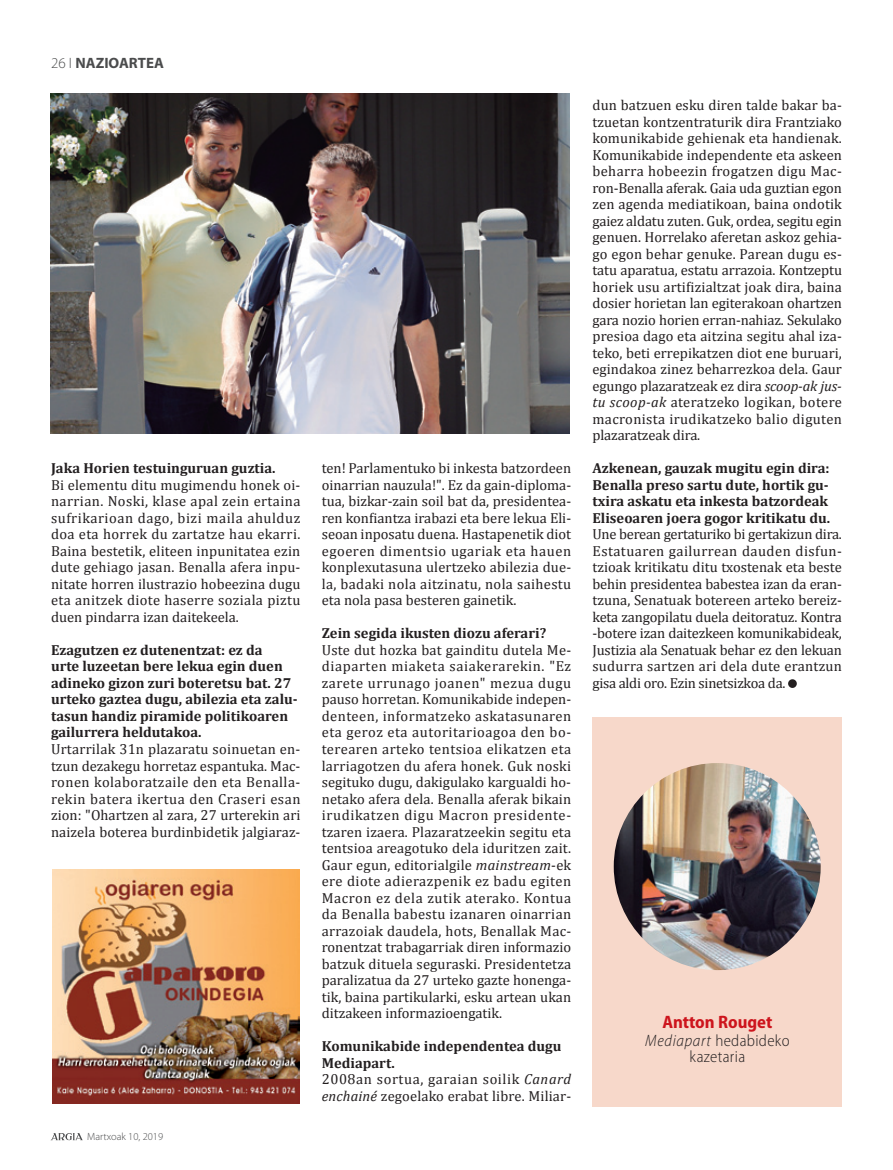
<style>
.page{position:relative;width:893px;height:1170px;background:#fff}
.page>*{position:absolute;margin:0;border:0;box-sizing:border-box;transform-origin:0 0}
.t1{font:700 semi-condensed 18px "Myriad Pro";color:#cd151d}
.t2{font:300 semi-condensed 16.5px/16.5px "Myriad Pro";letter-spacing:.02em;color:#231f20;text-align:center}
.t3{font:700 15px "Myriad Pro";color:#4b4c4d}
.t4{font:14.55px/16.5px "Cambria";letter-spacing:.005em;color:#231f20;text-align:justify}
.t5{font:700 14.55px/16.5px "Cambria";color:#231f20}
.t6{font:300 10.5px "Myriad Pro";color:#4b4c4d}
.s1{font-weight:300}
.s2{font-style:italic}
.s3{font-weight:700}
</style>
<div class="page">
<div style="left:593px;top:717px;width:249px;height:389px;background:#f7d8ca"></div>
<svg style="left:51px;top:1133px;width:32px;height:7px"></svg>
<img style="left:52px;top:869px;width:247px;height:234px">
<div style="left:788px;top:679px;width:9px;height:9px;background:#231f20;border-radius:50%"></div>
<img style="left:51px;top:94px;width:519px;height:340px">
<img style="left:614px;top:763px;width:207px;height:207px;border-radius:103px">
<p class="t3" style="left:51px;top:53px;width:114px"><span class="s1">26 І</span> NAZIOARTEA</p>
<p class="t5" style="left:51px;top:459px;width:226px">Jaka Horien testuinguruan guztia.</p>
<p class="t4" style="left:51px;top:476px;width:251px">Bi elementu ditu mugimendu honek oi&shy;narrian. Noski, klase apal zein ertaina sufrikarioan dago, bizi maila ahulduz doa eta horrek du zartatze hau ekarri.<br>Baina bestetik, eliteen inpunitatea ezin dute gehiago jasan. Benalla afera inpu&shy;nitate horren ilustrazio hobeezina dugu eta anitzek diote haserre soziala piztu duen pindarra izan daitekeela.</p>
<p class="t5" style="left:51px;top:641px;width:248px">Ezagutzen ez dutenentzat: ez da<br>urte luzeetan bere lekua egin duen adineko gizon zuri boteretsu bat. 27 urteko gaztea dugu, abilezia eta zalu&shy;tasun handiz piramide politikoaren gailurrera heldutakoa.</p>
<p class="t4" style="left:51px;top:740px;width:251px">Urtarrilak 31n plazaratu soinuetan en&shy;tzun dezakegu horretaz espantuka. Mac&shy;ronen kolaboratzaile den eta Benalla&shy;rekin batera ikertua den Craseri esan zion: "Ohartzen al zara, 27 urterekin ari naizela boterea burdinbidetik jalgiaraz-</p>
<p class="t6" style="left:87px;top:1130px;width:77px">Martxoak 10, 2019</p>
<p class="t4" style="left:322px;top:460px;width:251px">ten! Parlamentuko bi inkesta batzordeen oinarrian nauzula!". Ez da gain-diploma&shy;tua, bizkar-zain soil bat da, presidentea&shy;ren konfiantza irabazi eta bere lekua Eli&shy;seoan inposatu duena. Hastapenetik diot egoeren dimentsio ugariak eta hauen konplexutasuna ulertzeko abilezia due&shy;la, badaki nola aitzinatu, nola saihestu eta nola pasa besteren gainetik.</p>
<p class="t5" style="left:322px;top:624px;width:226px">Zein segida ikusten diozu aferari?</p>
<p class="t4" style="left:322px;top:641px;width:251px">Uste dut hozka bat gainditu dutela Me&shy;diaparten miaketa saiakerarekin. "Ez zarete urrunago joanen" mezua dugu pauso horretan. Komunikabide indepen&shy;denteen, informatzeko askatasunaren eta geroz eta autoritarioagoa den bo&shy;terearen arteko tentsioa elikatzen eta larriagotzen du afera honek. Guk noski segituko dugu, dakigulako kargualdi ho&shy;netako afera dela. Benalla aferak bikain irudikatzen digu Macron presidente&shy;tzaren izaera. Plazaratzeekin segitu eta tentsioa areagotuko dela iduritzen zait.<br>Gaur egun, editorialgile <span class="s2">mainstream</span>-ek ere diote adierazpenik ez badu egiten Macron ez dela zutik aterako. Kontua da Benalla babestu izanaren oinarrian arrazoiak daudela, hots, Benallak Mac&shy;ronentzat trabagarriak diren informazio batzuk dituela seguraski. Presidentetza paralizatua da 27 urteko gazte honenga&shy;tik, baina partikularki, esku artean ukan ditzakeen informazioengatik.</p>
<p class="t4" style="left:322px;top:1037px;width:251px;text-align:left"><span class="s3">Komunikabide independentea dugu<br>Mediapart.<br></span>2008an sortua, garaian soilik <span class="s2">Canard enchainé</span> zegoelako erabat libre. Miliar-</p>
<p class="t4" style="left:592px;top:97px;width:251px">dun batzuen esku diren talde bakar ba&shy;tzuetan kontzentraturik dira Frantziako komunikabide gehienak eta handienak.<br>Komunikabide independente eta askeen beharra hobeezin frogatzen digu Mac&shy;ron-Benalla aferak. Gaia uda guztian egon zen agenda mediatikoan, baina ondotik gaiez aldatu zuten. Guk, ordea, segitu egin genuen. Horrelako aferetan askoz gehia&shy;go egon behar genuke. Parean dugu es&shy;tatu aparatua, estatu arrazoia. Kontzeptu horiek usu artifizialtzat joak dira, baina dosier horietan lan egiterakoan ohartzen gara nozio horien erran-nahiaz. Sekulako presioa dago eta aitzina segitu ahal iza&shy;teko, beti errepikatzen diot ene buruari, egindakoa zinez beharrezkoa dela. Gaur egungo plazaratzeak ez dira <span class="s2">scoop-ak jus&shy;tu scoop-ak</span> ateratzeko logikan, botere macronista irudikatzeko balio diguten plazaratzeak dira.</p>
<p class="t5" style="left:592px;top:459px;width:239px">Azkenean, gauzak mugitu egin dira:<br>Benalla preso sartu dute, hortik gu&shy;txira askatu eta inkesta batzordeak Eliseoaren joera gogor kritikatu du.</p>
<p class="t4" style="left:592px;top:526px;width:251px">Une berean gertaturiko bi gertakizun dira.<br>Estatuaren gailurrean dauden disfun&shy;tzioak kritikatu ditu txostenak eta beste behin presidentea babestea izan da eran&shy;tzuna, Senatuak botereen arteko bereiz&shy;keta zangopilatu duela deitoratuz. Kontra -botere izan daitezkeen komunikabideak, Justizia ala Senatuak behar ez den lekuan sudurra sartzen ari dela dute erantzun gisa aldi oro. Ezin sinetsizkoa da.</p>
<p class="t1" style="left:662px;top:1010px;width:112px">Antton Rouget</p>
<p class="t2" style="left:645px;top:1031px;width:146px"><span class="s2">Mediapart</span> hedabideko kazetaria</p>
</div>
